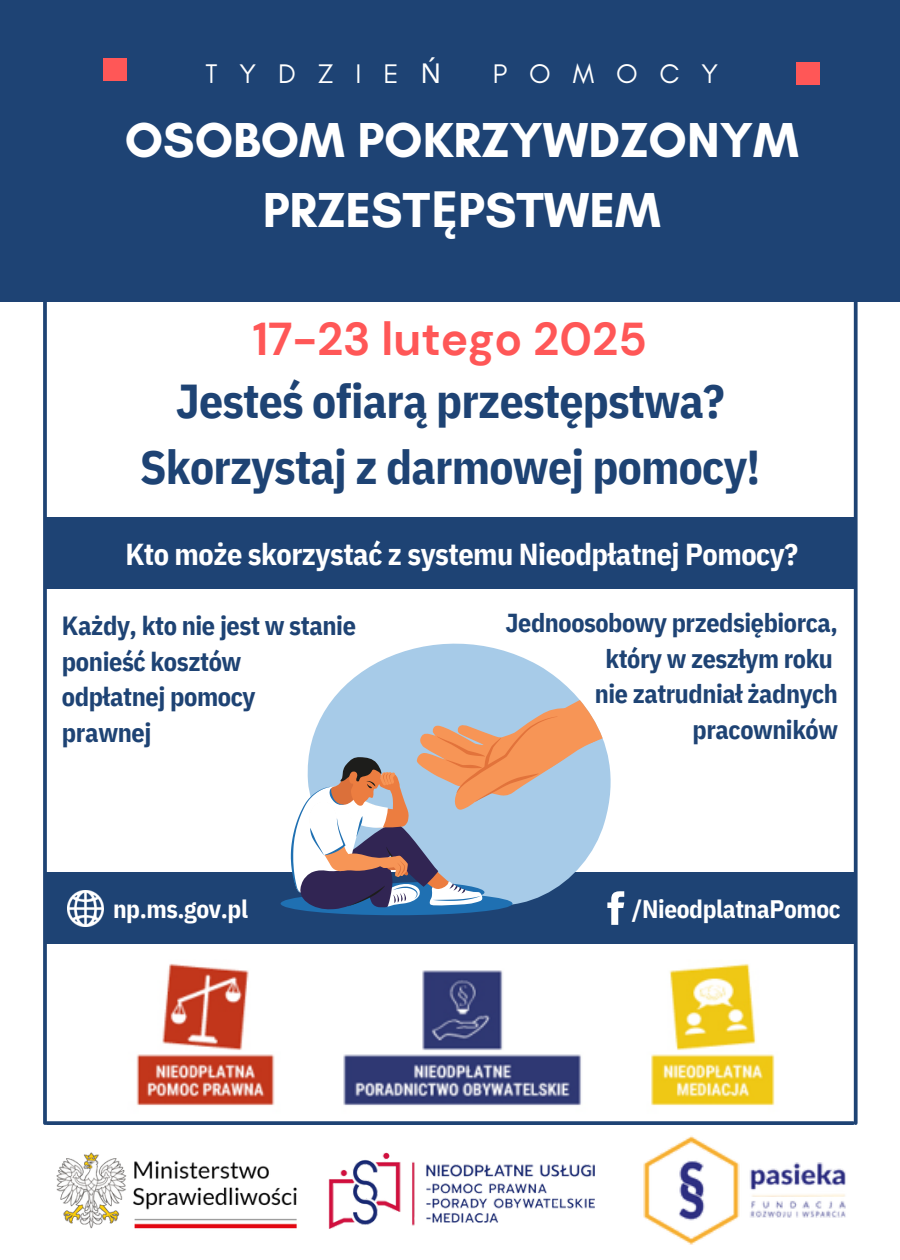
<style>
.page{position:relative;width:900px;height:1260px;background:#fff}
.page>*{position:absolute;margin:0;border:0;box-sizing:border-box;transform-origin:0 0}
.t1{font:700 50px/69.5px "Glacial Indifference";color:#fff;text-align:center}
.t2{font:700 47.5px/65.5px "IBM Plex Sans Cond";letter-spacing:-.015em;color:#1e4374;text-align:center}
.t3{font:700 46px "DM Sans";color:#ff5757}
.t4{font:700 30.25px "IBM Plex Sans Cond";letter-spacing:-.015em;color:#fff}
.t5{font:27.5px "Glacial Indifference";letter-spacing:.8em;color:#fff}
.t6{font:700 26.25px/35.5px "IBM Plex Sans Cond";letter-spacing:-.015em;color:#1e4374}
.t7{font:700 26px/35.5px "IBM Plex Sans Cond";letter-spacing:-.015em;color:#1e4374;text-align:right}
.t8{font:700 25.25px "IBM Plex Sans Cond";letter-spacing:-.015em;color:#fff}
.s1{font-family:"Noto Sans"}
</style>
<div class="page">
<img style="left:643px;top:1135px;width:203px;height:110px">
<img style="left:328px;top:1152px;width:267px;height:77px">
<div style="left:0;top:0;width:900px;height:301px;background:#1e4374"></div>
<img style="left:56px;top:1152px;width:241px;height:77px">
<img style="left:136px;top:964px;width:639px;height:142px">
<div style="left:45px;top:517px;width:811px;height:72px;background:#1e4374"></div>
<svg style="left:43px;top:301px;width:4px;height:822px;background:#2a4d7b"></svg>
<svg style="left:854px;top:301px;width:4px;height:822px;background:#365783"></svg>
<svg style="left:47px;top:1121px;width:806px;height:4px;background:#2b4e7c"></svg>
<div style="left:45px;top:872px;width:811px;height:72px;background:#1e4374"></div>
<svg style="left:332px;top:643px;width:293px;height:261px;fill:#a7cbe8"></svg>
<svg style="left:289px;top:700px;width:335px;height:225px"></svg>
<img style="left:68px;top:891px;width:35px;height:35px">
<div style="left:104px;top:58px;width:23px;height:22px;background:#ff5757"></div>
<div style="left:797px;top:62px;width:23px;height:23px;background:#ff5757"></div>
<p class="t5" style="left:206px;top:57px;width:237px">TYDZIE<span class="s1">Ń</span></p>
<p class="t5" style="left:493px;top:57px;width:227px">POMOCY</p>
<p class="t1" style="left:125px;top:105px;width:676px">OSOBOM POKRZYWDZONYM<br>PRZEST<span class="s1">Ę</span>PSTWEM</p>
<p class="t3" style="left:252px;top:309px;width:396px">17-23 lutego 2025</p>
<p class="t2" style="left:140px;top:368px;width:622px">Jesteś ofiarą przestępstwa?<br>Skorzystaj z darmowej pomocy!</p>
<p class="t4" style="left:125px;top:534px;width:674px">Kto może skorzystać z systemu Nieodpłatnej Pomocy?</p>
<h2 class="t6" style="left:62px;top:607px;width:296px">Każdy, kto nie jest w stanie ponieść kosztów</h2>
<h2 class="t6" style="left:62px;top:679px;width:195px">odpłatnej pomocy</h2>
<h4 class="t6" style="left:62px;top:714px;width:91px">prawnej</h4>
<p class="t7" style="left:506px;top:605px;width:334px">Jednoosobowy przedsiębiorca, który w zeszłym roku</p>
<p class="t7" style="left:595px;top:676px;width:245px">nie zatrudniał żadnych pracowników</p>
<h1 class="t8" style="left:113px;top:892px;width:137px">np.ms.gov.pl</h1>
<h3 class="t8" style="left:632px;top:892px;width:210px">/NieodplatnaPomoc</h3>
</div>
